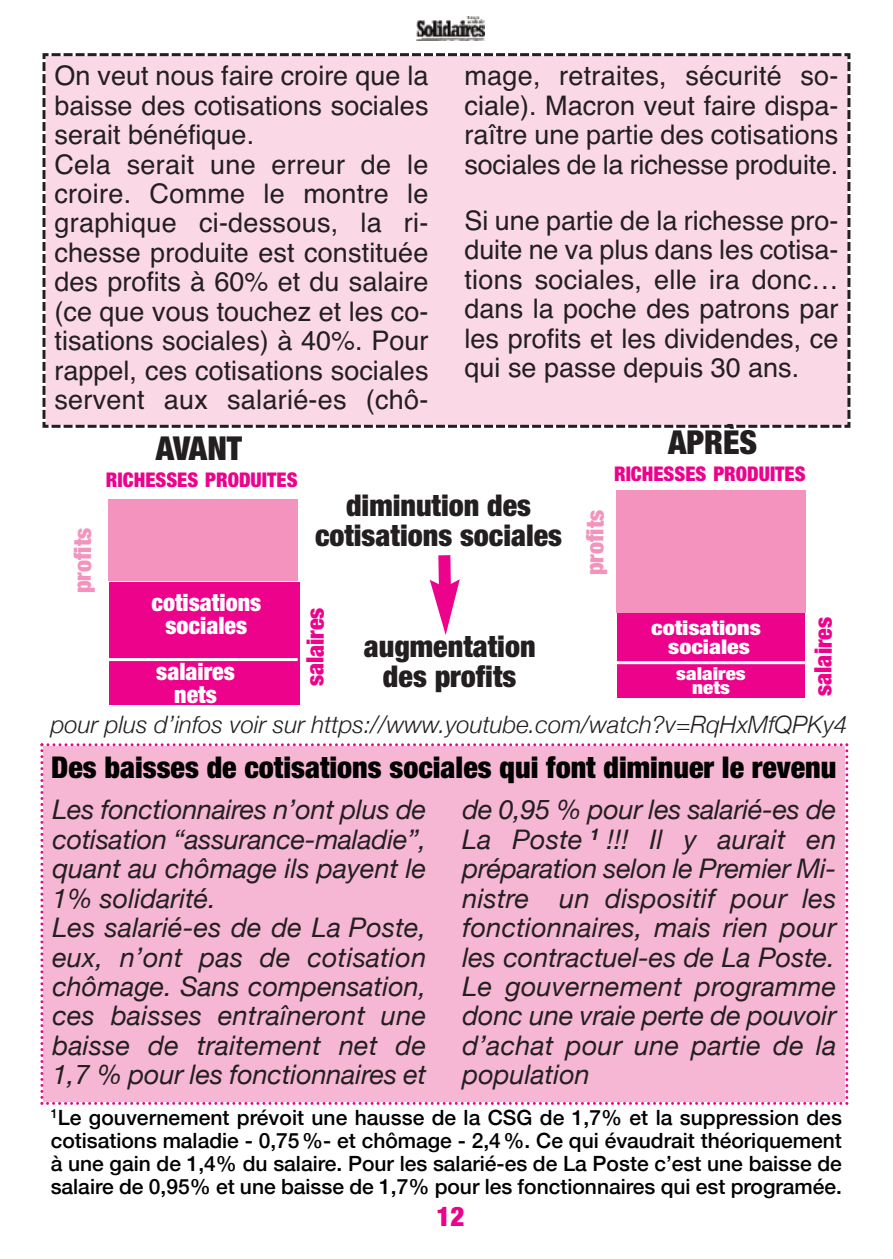
<style>
.page{position:relative;width:893px;height:1259px;background:#fff}
.page>*{position:absolute;margin:0;border:0;box-sizing:border-box;transform-origin:0 0}
.t1{font:900 condensed 33px "Helvetica Neue";color:#231f20}
.t2{font:900 condensed 30px/30px "Helvetica Neue";color:#231f20;text-align:center}
.t3{font:900 condensed 30px "Helvetica Neue";color:#000}
.t4{font:27px/29.4px "Helvetica";color:#231f20;text-align:justify}
.t5{font:italic 27px/29.4px "Helvetica Neue";color:#231f20}
.t6{font:900 condensed 27px "Helvetica Neue";color:#ed028c}
.t7{font:italic 300 24px "Helvetica Neue";color:#231f20}
.t8{font:900 condensed 24px/22.8px "Helvetica Neue";color:#fff;text-align:center}
.t9{font:900 condensed 24px "Helvetica Neue";letter-spacing:-.01em;color:#ed028c}
.t10{font:900 condensed 24px "Helvetica Neue";letter-spacing:-.01em;color:#f393be}
.t11{font:500 21px/22.8px "Helvetica Neue";color:#000;text-align:justify}
.t12{font:900 condensed 20.4px "Helvetica Neue";color:#ed028c}
.t13{font:900 condensed 20.4px/19.5px "Helvetica Neue";color:#fff;text-align:center;scale:1.18 1}
.t14{font:900 condensed 18px/13.5px "Helvetica Neue";color:#fff;text-align:center;scale:1.18 1}
</style>
<div class="page">
<img style="left:416px;top:17px;width:69px;height:24px">
<div style="left:42px;top:53px;width:809px;height:375px;background:#fad8e6"></div>
<div style="left:109px;top:582px;width:191px;height:123px;background:#ed028c"></div>
<div style="left:108px;top:499px;width:190px;height:82px;background:#f393be"></div>
<hr style="left:108px;top:658px;width:190px;height:3px;background:#fff">
<svg style="left:430px;top:555px;width:30px;height:80px"></svg>
<div style="left:617px;top:609px;width:188px;height:88px;background:#ed028c"></div>
<div style="left:616px;top:490px;width:190px;height:123px;background:#f393be"></div>
<hr style="left:616px;top:661px;width:190px;height:3px;background:#fff">
<div style="left:40px;top:743px;width:808px;height:362px;background:#f6b7d4"></div>
<p class="t4" style="left:55px;top:61px;width:375px;text-align:left">On veut nous faire croire que la baisse des cotisations sociales serait bénéfique.<br>Cela serait une erreur de le croire. Comme le montre le graphique ci-dessous, la ri&shy;chesse produite est constituée des profits à 60% et du salaire (ce que vous touchez et les co&shy;tisations sociales) à 40%. Pour rappel, ces cotisations sociales servent aux salarié-es (chô-</p>
<p class="t4" style="left:464px;top:61px;width:375px">mage, retraites, sécurité so&shy;ciale). Macron veut faire dispa&shy;raître une partie des cotisations sociales de la richesse produite.</p>
<p class="t4" style="left:464px;top:206px;width:375px">Si une partie de la richesse pro&shy;duite ne va plus dans les cotisa&shy;tions sociales, elle ira donc… dans la poche des patrons par les profits et les dividendes, ce qui se passe depuis 30 ans.</p>
<p class="t10" style="left:63px;top:593px;width:67px;rotate:-90deg">profits</p>
<p class="t1" style="left:156px;top:421px;width:88px">AVANT</p>
<p class="t12" style="left:106px;top:463px;width:193px">RICHESSES PRODUITES</p>
<p class="t2" style="left:315px;top:489px;width:249px">diminution des cotisations sociales</p>
<p class="t8" style="left:151px;top:589px;width:111px">cotisations sociales</p>
<p class="t8" style="left:156px;top:658px;width:80px">salaires nets</p>
<p class="t9" style="left:295px;top:686px;width:80px;rotate:-90deg">salaires</p>
<p class="t2" style="left:364px;top:630px;width:173px">augmentation des profits</p>
<p class="t1" style="left:668px;top:415px;width:91px">APRÈS</p>
<p class="t12" style="left:614px;top:457px;width:193px">RICHESSES PRODUITES</p>
<p class="t10" style="left:575px;top:575px;width:67px;rotate:-90deg">profits</p>
<p class="t13" style="left:651px;top:617px;width:95px">cotisations sociales</p>
<p class="t14" style="left:676px;top:666px;width:60px">salaires nets</p>
<p class="t9" style="left:803px;top:696px;width:80px;rotate:-90deg">salaires</p>
<p class="t7" style="left:51px;top:710px;width:798px">pour plus d’infos voir sur https://www.youtube.com/watch?v=RqHxMfQPKy4</p>
<p class="t3" style="left:51px;top:742px;width:787px">Des baisses de cotisations sociales qui font diminuer le revenu</p>
<p class="t5" style="left:52px;top:794px;width:375px">Les fonctionnaires n’ont plus de cotisation “assurance-maladie”, quant au chômage ils payent le<br>1% solidarité.<br>Les salarié-es de de La Poste, eux, n’ont pas de cotisation chômage. Sans compensation, ces baisses entraîneront une baisse de traitement net de<br>1,7 % pour les fonctionnaires et</p>
<p class="t5" style="left:462px;top:794px;width:376px;text-align:justify">de 0,95 % pour les salarié-es de La Poste <sup>1</sup> !!! Il y aurait en préparation selon le Premier Mi&shy;nistre un dispositif pour les fonctionnaires, mais rien pour les contractuel-es de La Poste.<br>Le gouvernement programme donc une vraie perte de pouvoir d’achat pour une partie de la population</p>
<p class="t11" style="left:51px;top:1106px;width:793px"><sup>1</sup>Le gouvernement prévoit une hausse de la CSG de 1,7% et la suppression des cotisations maladie - 0,75%- et chômage - 2,4%. Ce qui évaudrait théoriquement à une gain de 1,4% du salaire. Pour les salarié-es de La Poste c’est une baisse de salaire de 0,95% et une baisse de 1,7% pour les fonctionnaires qui est programée.</p>
<p class="t6" style="left:436px;top:1193px;width:30px">12</p>
</div>
